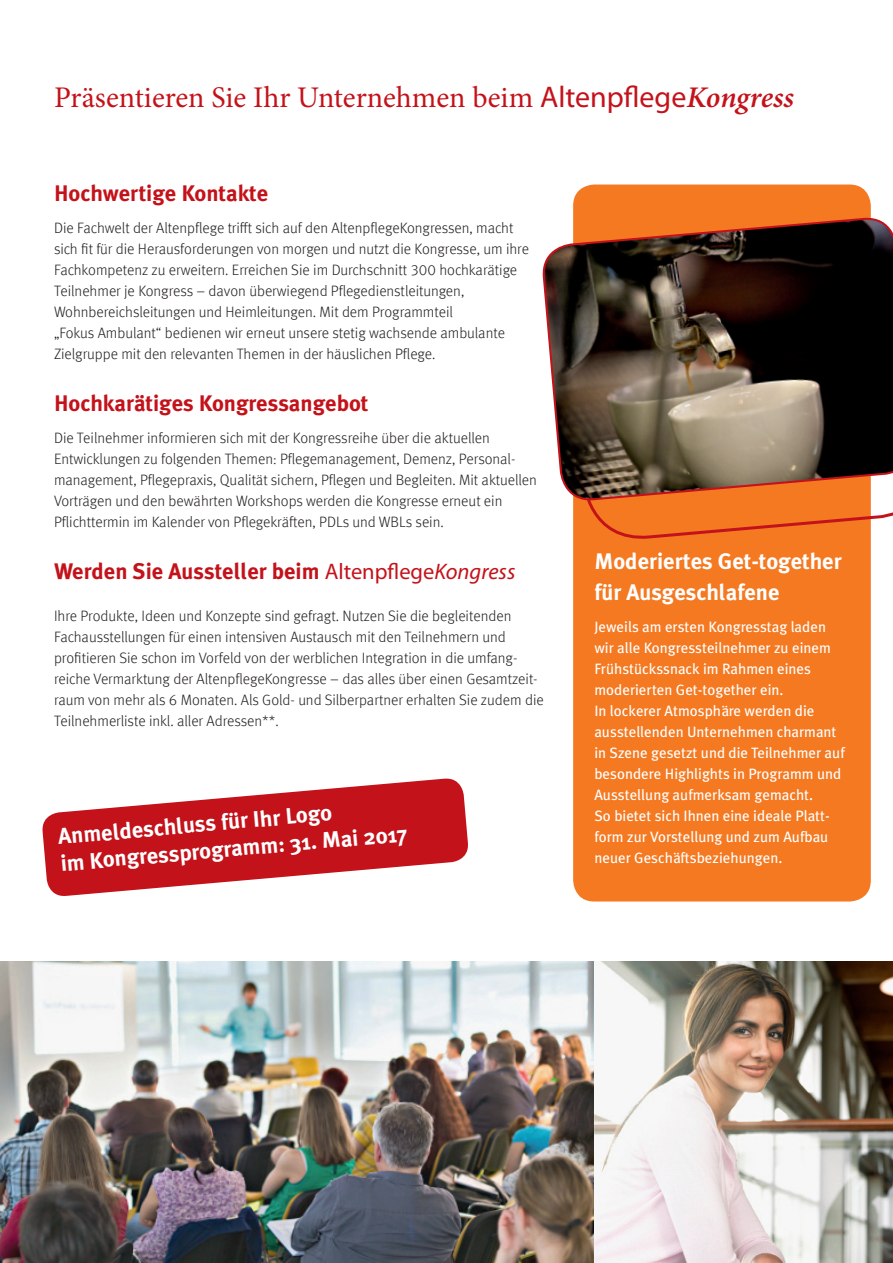
<style>
.page{position:relative;width:893px;height:1263px;background:#fff}
.page>*{position:absolute;margin:0;border:0;box-sizing:border-box;transform-origin:0 0}
.t1{font:30px "Minion Pro";color:#c4121a}
.t2{font:700 22.5px/31.5px "Meta Plus";color:#fff}
.t3{font:700 22.5px "Meta Plus";color:#c4121a}
.t4{font:300 15px/21px "Meta Offc";color:#231f20}
.t5{font:15px/21px "Meta Plus";color:#fff}
.s1{font-family:"Myriad Pro"}
.s2{font-weight:600;font-style:italic}
.s3{font-family:"Myriad Pro";font-weight:400}
.s4{font-family:"Myriad Pro";font-weight:400;font-style:italic}
</style>
<div class="page">
<div style="left:573px;top:185px;width:298px;height:716px;background:#f47921;border-radius:21px"></div>
<svg style="left:573px;top:518px;width:310px;height:24px"></svg>
<img style="left:0;top:961px;width:893px;height:302px">
<svg style="left:542px;top:216px;width:351px;height:302px"></svg>
<svg style="left:42px;top:778px;width:426px;height:118px;fill:#c4121a"></svg>
<h1 class="t1" style="left:54px;top:77px;width:741px">Präsentieren Sie Ihr Unternehmen beim <span class="s1">Altenpflege</span><span class="s2">Kongress</span></h1>
<h2 class="t3" style="left:54px;top:180px;width:216px">Hochwertige Kontakte</h2>
<p class="t4" style="left:54px;top:217px;width:476px">Die Fachwelt der Altenpflege trifft sich auf den AltenpflegeKongressen, macht sich fit für die Herausforderungen von morgen und nutzt die Kongresse, um ihre Fachkompetenz zu erweitern. Erreichen Sie im Durchschnitt 300 hochkarätige Teilnehmer je Kongress – davon überwiegend Pflegedienstleitungen, Wohnbereichsleitungen und Heimleitungen. Mit dem Programmteil<br>„Fokus Ambulant“ bedienen wir erneut unsere stetig wachsende ambulante Zielgruppe mit den relevanten Themen in der häuslichen Pflege.</p>
<h2 class="t3" style="left:54px;top:390px;width:316px">Hochkarätiges Kongressangebot</h2>
<p class="t4" style="left:54px;top:427px;width:484px">Die Teilnehmer informieren sich mit der Kongressreihe über die aktuellen Entwicklungen zu folgenden Themen: Pflegemanagement, Demenz, Personal&shy;management, Pflegepraxis, Qualität sichern, Pflegen und Begleiten. Mit aktuellen Vorträgen und den bewährten Workshops werden die Kongresse erneut ein Pflichttermin im Kalender von Pflegekräften, PDLs und WBLs sein.</p>
<h2 class="t3" style="left:54px;top:558px;width:463px">Werden Sie Aussteller beim <span class="s3">Altenpflege</span><span class="s4">Kongress</span></h2>
<p class="t4" style="left:54px;top:606px;width:491px">Ihre Produkte, Ideen und Konzepte sind gefragt. Nutzen Sie die begleitenden Fachausstellungen für einen intensiven Austausch mit den Teilnehmern und profitieren Sie schon im Vorfeld von der werblichen Integration in die umfang&shy;reiche Vermarktung der AltenpflegeKongresse – das alles über einen Gesamtzeit&shy;raum von mehr als 6 Monaten. Als Gold- und Silberpartner erhalten Sie zudem die Teilnehmerliste inkl. aller Adressen**.</p>
<h2 class="t2" style="left:57px;top:823px;width:349px;line-height:27px;rotate:-5deg">Anmeldeschluss für Ihr Logo<br>im Kongressprogramm: 31. Mai 2017</h2>
<h2 class="t2" style="left:594px;top:545px;width:249px">Moderiertes Get-together für Ausgeschlafene</h2>
<p class="t5" style="left:594px;top:616px;width:252px">Jeweils am ersten Kongresstag laden wir alle Kongressteilnehmer zu einem Frühstückssnack im Rahmen eines moderierten Get-together ein.<br>In lockerer Atmosphäre werden die ausstellenden Unternehmen charmant in Szene gesetzt und die Teilnehmer auf besondere Highlights in Programm und Ausstellung aufmerksam gemacht.<br>So bietet sich Ihnen eine ideale Platt&shy;form zur Vorstellung und zum Aufbau neuer Geschäftsbeziehungen.</p>
</div>
